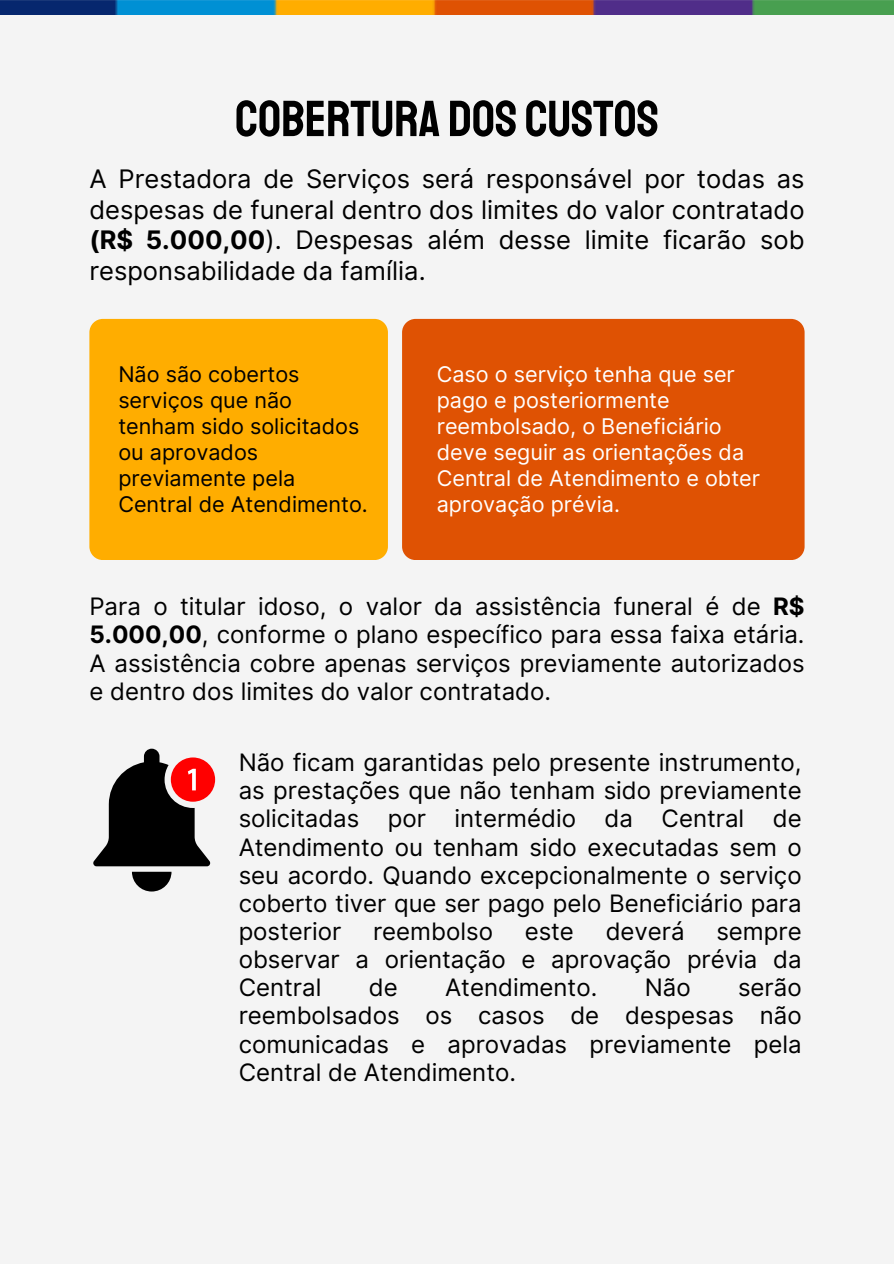
<style>
.page{position:relative;width:894px;height:1264px;background:#fff}
.page>*{position:absolute;margin:0;border:0;box-sizing:border-box;transform-origin:0 0}
.t1{font:50.7px "Staatliches";color:#000}
.t2{font:25.5px/30.5px "Inter";color:#000;text-align:justify}
.t3{font:24px/28.2px "Inter";color:#000;text-align:justify}
.t4{font:21.6px/26px "Inter";color:#fff}
.t5{font:21.6px/26px "Inter";color:#000}
.s1{font-weight:700}
</style>
<div class="page">
<div style="left:0;top:0;width:893px;height:1263px;background:#f4f4f4"></div>
<div style="left:89px;top:319px;width:299px;height:241px;background:#ffad00;border-radius:14px"></div>
<div style="left:402px;top:319px;width:402px;height:241px;background:#df5203;border-radius:14px"></div>
<div style="left:171px;top:757px;width:44px;height:44px;background:#f00;border-radius:50%"></div>
<svg style="left:93px;top:748px;width:118px;height:143px"></svg>
<img style="left:0;top:0;width:893px;height:15px">
<p class="t1" style="left:235px;top:88px;width:425px">COBERTURA DOS CUSTOS</p>
<h1 class="t2" style="left:89px;top:164px;width:716px">A Prestadora de Serviços será responsável por todas as despesas de funeral dentro dos limites do valor contratado <span class="s1">(R$ 5.000,00</span>). Despesas além desse limite ficarão sob responsabilidade da família.</h1>
<h2 class="t5" style="left:118px;top:361px;width:251px">Não são cobertos serviços que não tenham sido solicitados ou aprovados previamente pela<br>Central de Atendimento.</h2>
<p class="t4" style="left:436px;top:361px;width:325px">Caso o serviço tenha que ser pago e posteriormente reembolsado, o Beneficiário deve seguir as orientações da<br>Central de Atendimento e obter aprovação prévia.</p>
<p class="t3" style="left:89px;top:592px;width:716px">Para o titular idoso, o valor da assistência funeral é de <span class="s1">R$ 5.000,00</span>, conforme o plano específico para essa faixa etária.<br>A assistência cobre apenas serviços previamente autorizados e dentro dos limites do valor contratado.</p>
<h2 class="t3" style="left:238px;top:748px;width:564px">Não ficam garantidas pelo presente instrumento, as prestações que não tenham sido previamente solicitadas por intermédio da Central de Atendimento ou tenham sido executadas sem o seu acordo. Quando excepcionalmente o serviço coberto tiver que ser pago pelo Beneficiário para posterior</h2>
<h2 class="t3" style="left:373px;top:917px;width:121px">reembolso</h2>
<h2 class="t3" style="left:524px;top:917px;width:51px">este</h2>
<h2 class="t3" style="left:605px;top:917px;width:80px">deverá</h2>
<h2 class="t3" style="left:238px;top:917px;width:564px;text-indent:477px">sempre observar a orientação e aprovação prévia da Central</h2>
<h2 class="t3" style="left:368px;top:973px;width:30px">de</h2>
<h2 class="t3" style="left:445px;top:973px;width:154px">Atendimento.</h2>
<h2 class="t3" style="left:644px;top:973px;width:47px">Não</h2>
<h2 class="t3" style="left:238px;top:973px;width:564px;text-indent:499px">serão reembolsados os casos de despesas não comunicadas e aprovadas previamente pela Central de Atendimento.</h2>
</div>
